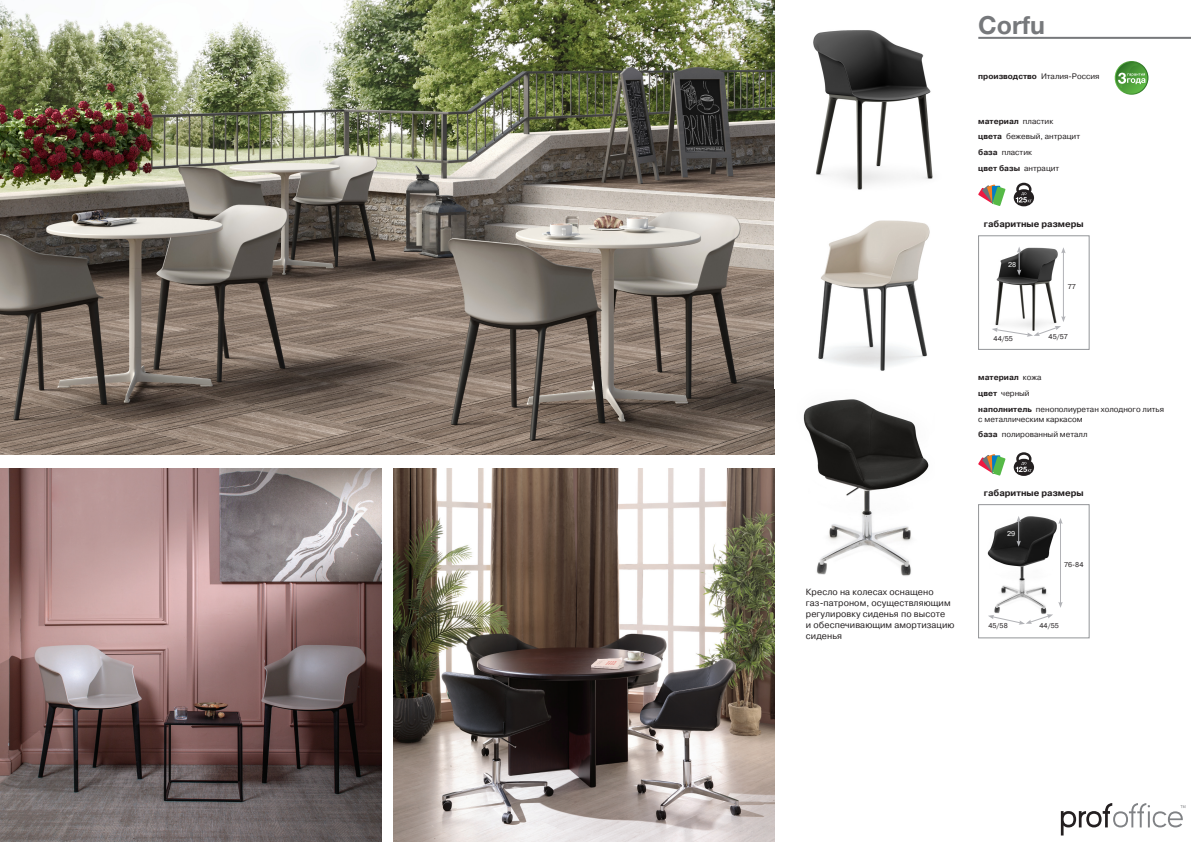
<style>
.page{position:relative;width:1191px;height:842px;background:#fff}
.page>*{position:absolute;margin:0;border:0;box-sizing:border-box;transform-origin:0 0}
.name{font:700 25px "Helvetica Neue LTCYR";color:#76787b}
.подпись{font:9px/11px "Pragmatica C";letter-spacing:.01em;color:#231f20}
.zagolovok{font:700 9px "Pragmatica C";color:#231f20}
.характеристики_2{font:8px/10px "Pragmatica C";color:#231f20}
.характеристики_2-2{font:700 8px "Pragmatica C";color:#231f20}
.размеры{font:7px "Pragmatica C";color:#231f20}
.размеры-2{font:7px "Pragmatica C";color:#fff}
.s1{font-weight:700}
.s2{font-weight:400}
</style>
<div class="page">
<hr style="left:978px;top:37px;width:213px;height:2px;background:#76787b">
<svg style="left:1060px;top:803px;width:125px;height:32px"></svg>
<img style="left:0;top:0;width:774px;height:454px">
<img style="left:818px;top:220px;width:112px;height:151px">
<svg style="left:1114px;top:61px;width:35px;height:34px"></svg>
<div style="left:978px;top:236px;width:111px;height:114px;background:#fff;border:1px solid #939598"></div>
<div style="left:978px;top:504px;width:111px;height:134px;background:#fff;border:1px solid #939598"></div>
<svg style="left:978px;top:185px;width:27px;height:21px"></svg>
<svg style="left:978px;top:454px;width:27px;height:21px"></svg>
<svg style="left:1013px;top:189px;width:21px;height:17px"></svg>
<svg style="left:1015px;top:183px;width:16px;height:19px"></svg>
<svg style="left:1013px;top:459px;width:21px;height:17px"></svg>
<svg style="left:1015px;top:452px;width:16px;height:20px"></svg>
<img style="left:996px;top:247px;width:70px;height:71px">
<hr style="left:1063px;top:252px;width:1px;height:66px;background:#b2b3b7">
<svg style="left:1061px;top:247px;width:4px;height:6px"></svg>
<svg style="left:1017px;top:247px;width:4px;height:29px"></svg>
<svg style="left:992px;top:316px;width:73px;height:21px"></svg>
<img style="left:987px;top:516px;width:70px;height:98px">
<hr style="left:1060px;top:522px;width:1px;height:81px;background:#b2b3b7">
<svg style="left:1058px;top:518px;width:4px;height:6px"></svg>
<svg style="left:1058px;top:602px;width:4px;height:6px"></svg>
<svg style="left:1016px;top:516px;width:5px;height:31px"></svg>
<svg style="left:988px;top:614px;width:65px;height:11px"></svg>
<img style="left:813px;top:30px;width:120px;height:160px">
<img style="left:803px;top:399px;width:126px;height:177px">
<img style="left:0;top:468px;width:381px;height:374px">
<img style="left:393px;top:468px;width:381px;height:374px">
<p class="подпись" style="left:806px;top:587px;width:150px">Кресло на колесах оснащено газ-патроном, осуществляющим регулировку сиденья по высоте<br>и обеспечивающим амортизацию сиденья</p>
<p class="name" style="left:978px;top:10px;width:68px">Corfu</p>
<p class="характеристики_2" style="left:978px;top:72px;width:123px"><span class="s1">производство</span> Италия-Россия</p>
<p class="характеристики_2-2" style="left:978px;top:117px;width:76px">материал <span class="s2">пластик</span></p>
<p class="характеристики_2" style="left:978px;top:132px;width:103px"><span class="s1">цвета</span> бежевый, антрацит</p>
<p class="характеристики_2" style="left:978px;top:147px;width:55px"><span class="s1">база</span> пластик</p>
<p class="характеристики_2-2" style="left:978px;top:164px;width:82px">цвет базы <span class="s2">антрацит</span></p>
<p class="zagolovok" style="left:984px;top:219px;width:101px">габаритные размеры</p>
<p class="размеры-2" style="left:1008px;top:261px;width:10px">28</p>
<p class="размеры" style="left:1067px;top:282px;width:10px">77</p>
<p class="размеры" style="left:993px;top:335px;width:21px">44/55</p>
<p class="размеры" style="left:1048px;top:333px;width:21px">45/57</p>
<p class="характеристики_2-2" style="left:978px;top:373px;width:65px">материал <span class="s2">кожа</span></p>
<p class="характеристики_2" style="left:978px;top:388px;width:53px"><span class="s1">цвет</span> черный</p>
<p class="характеристики_2" style="left:978px;top:404px;width:187px"><span class="s1">наполнитель</span> пенополиуретан холодного литья с металлическим каркасом</p>
<p class="характеристики_2" style="left:978px;top:430px;width:111px"><span class="s1">база</span> полированный металл</p>
<p class="zagolovok" style="left:984px;top:488px;width:101px">габаритные размеры</p>
<p class="размеры-2" style="left:1007px;top:530px;width:10px">29</p>
<p class="размеры" style="left:1064px;top:561px;width:21px">76-84</p>
<p class="размеры" style="left:988px;top:622px;width:21px">45/58</p>
<p class="размеры" style="left:1039px;top:622px;width:21px">44/55</p>
</div>
